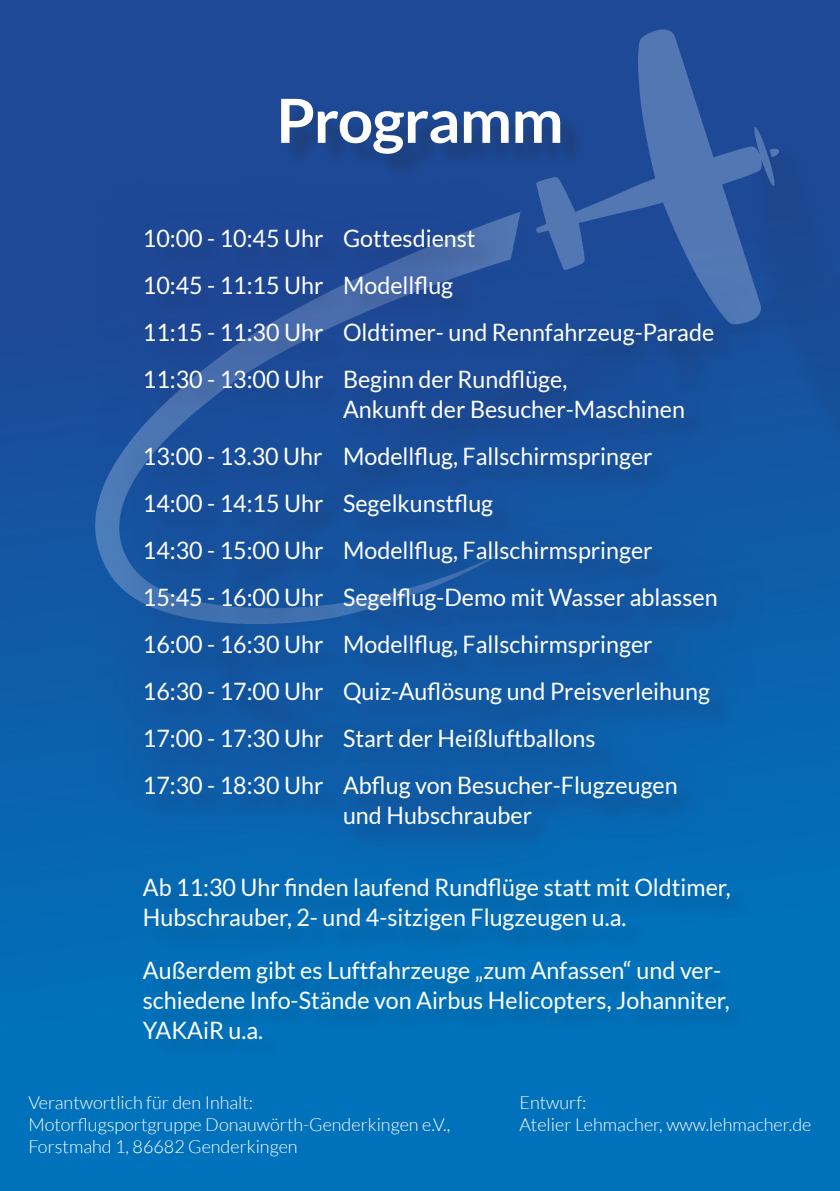
<style>
.page{position:relative;width:840px;height:1191px;background:#fff}
.page>*{position:absolute;margin:0;border:0;box-sizing:border-box;transform-origin:0 0}
.t1{font:700 60.8px "Lato";letter-spacing:-.01em;color:#fff}
.t2{font:24px/30px "Lato";color:#fff}
.t3{font:300 18px/22px "Lato";color:#fff}
</style>
<div class="page">
<div style="left:0;top:0;width:839px;height:1191px;background:linear-gradient(to bottom,#23408f,#0076bf)"></div>
<div style="left:205px;top:139px;width:634px;height:615px;background:#231f20;opacity:.2"></div>
<img style="left:94px;top:28px;width:683px;height:595px">
<div style="left:284px;top:102px;width:301px;height:77px;background:#231f20;opacity:.3"></div>
<div style="left:90px;top:171px;width:681px;height:711px;background:#253f8e;opacity:.4"></div>
<div style="left:147px;top:881px;width:606px;height:74px;background:#036cb5"></div>
<div style="left:147px;top:964px;width:606px;height:99px;background:#0070b9"></div>
<p class="t1" style="left:276px;top:86px;width:288px">Programm</p>
<p class="t2" style="left:143px;top:223px;width:334px">10:00 - 10:45 Uhr Gottesdienst</p>
<p class="t2" style="left:143px;top:270px;width:312px">10:45 - 11:15 Uhr Modellflug</p>
<p class="t2" style="left:143px;top:317px;width:572px">11:15 - 11:30 Uhr Oldtimer- und Rennfahrzeug-Parade</p>
<p class="t2" style="left:343px;top:364px;width:343px;text-indent:-200px">11:30 - 13:00 Uhr Beginn der Rundflüge,<br>Ankunft der Besucher-Maschinen</p>
<p class="t2" style="left:143px;top:441px;width:511px">13:00 - 13.30 Uhr Modellflug, Fallschirmspringer</p>
<p class="t2" style="left:143px;top:488px;width:351px">14:00 - 14:15 Uhr Segelkunstflug</p>
<p class="t2" style="left:143px;top:535px;width:511px">14:30 - 15:00 Uhr Modellflug, Fallschirmspringer</p>
<p class="t2" style="left:143px;top:582px;width:576px">15:45 - 16:00 Uhr Segelflug-Demo mit Wasser ablassen</p>
<p class="t2" style="left:143px;top:629px;width:511px">16:00 - 16:30 Uhr Modellflug, Fallschirmspringer</p>
<p class="t2" style="left:143px;top:676px;width:568px">16:30 - 17:00 Uhr Quiz-Auflösung und Preisverleihung</p>
<p class="t2" style="left:143px;top:723px;width:454px">17:00 - 17:30 Uhr Start der Heißluftballons</p>
<p class="t2" style="left:343px;top:770px;width:336px;text-indent:-200px">17:30 - 18:30 Uhr Abflug von Besucher-Flugzeugen und Hubschrauber</p>
<p class="t2" style="left:143px;top:872px;width:589px">Ab 11:30 Uhr finden laufend Rundflüge statt mit Oldtimer,<br>Hubschrauber, 2- und 4-sitzigen Flugzeugen u.a.</p>
<p class="t2" style="left:143px;top:955px;width:588px">Außerdem gibt es Luftfahrzeuge „zum Anfassen“ und ver&shy;schiedene Info-Stände von Airbus Helicopters, Johanniter,<br>YAKAiR u.a.</p>
<p class="t3" style="left:28px;top:1091px;width:226px">Verantwortlich für den Inhalt:</p>
<p class="t3" style="left:28px;top:1113px;width:423px">Motorflugsportgruppe Donauwörth-Genderkingen e.V.,</p>
<p class="t3" style="left:28px;top:1135px;width:271px">Forstmahd 1, 86682 Genderkingen</p>
<p class="t3" style="left:519px;top:1091px;width:293px">Entwurf:<br>Atelier Lehmacher, www.lehmacher.de</p>
</div>
